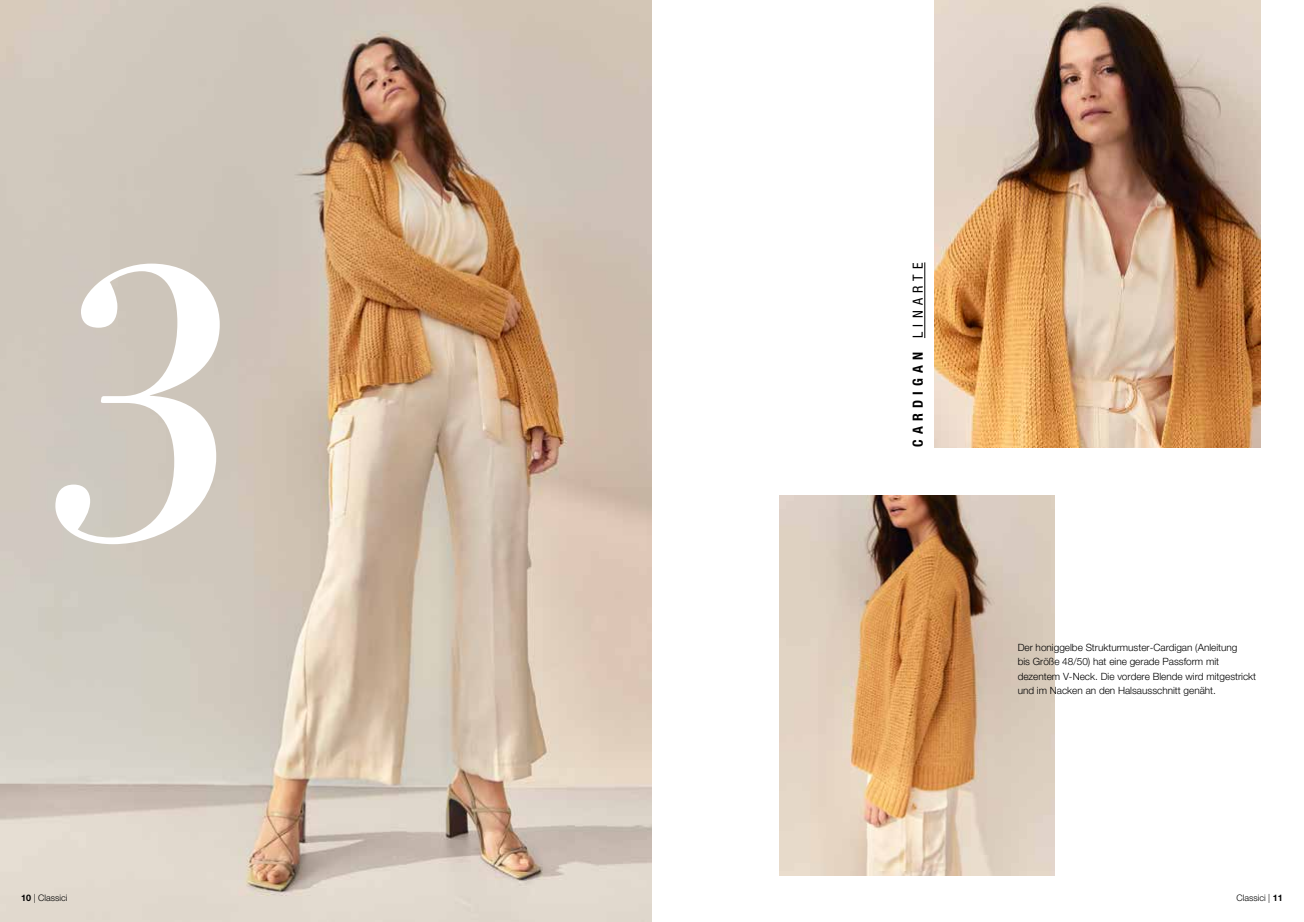
<style>
.page{position:relative;width:1304px;height:922px;background:#fff}
.page>*{position:absolute;margin:0;border:0;box-sizing:border-box;transform-origin:0 0}
.t1{font:italic 400px "Mencken Std Head";color:#fff}
.t2{font:14px "Helvetica Neue LT 77 Bd Cn";letter-spacing:.375em;color:#000}
.t3{font:10px/14.5px "Helvetica Neue LT 45 Lt";color:#000}
.t4{font:300 9px "Helvetica Neue LT Std";color:#000}
.s1{font-family:"Helvetica Neue LT 57 Cn"}
.s2{font-weight:700}
</style>
<div class="page">
<img style="left:0;top:0;width:652px;height:921px">
<img style="left:780px;top:495px;width:274px;height:379px">
<img style="left:934px;top:0;width:327px;height:447px">
<hr style="left:924px;top:262px;width:1px;height:76px;background:#000">
<h1 class="t1" style="left:47px;top:143px;width:207px">3</h1>
<h2 class="t2" style="left:909px;top:447px;width:186px;rotate:-90deg">CARDIGAN <span class="s1">LINARTE</span></h2>
<p class="t3" style="left:1018px;top:639px;width:240px">Der honiggelbe Strukturmuster-Cardigan (Anleitung<br>bis Größe 48/50) hat eine gerade Passform mit dezentem V-Neck. Die vordere Blende wird mitgestrickt und im Nacken an den Halsausschnitt genäht.</p>
<p class="t4" style="left:21px;top:892px;width:48px"><span class="s2">10</span> | Classici</p>
<p class="t4" style="left:1236px;top:892px;width:48px">Classici | <span class="s2">11</span></p>
</div>
